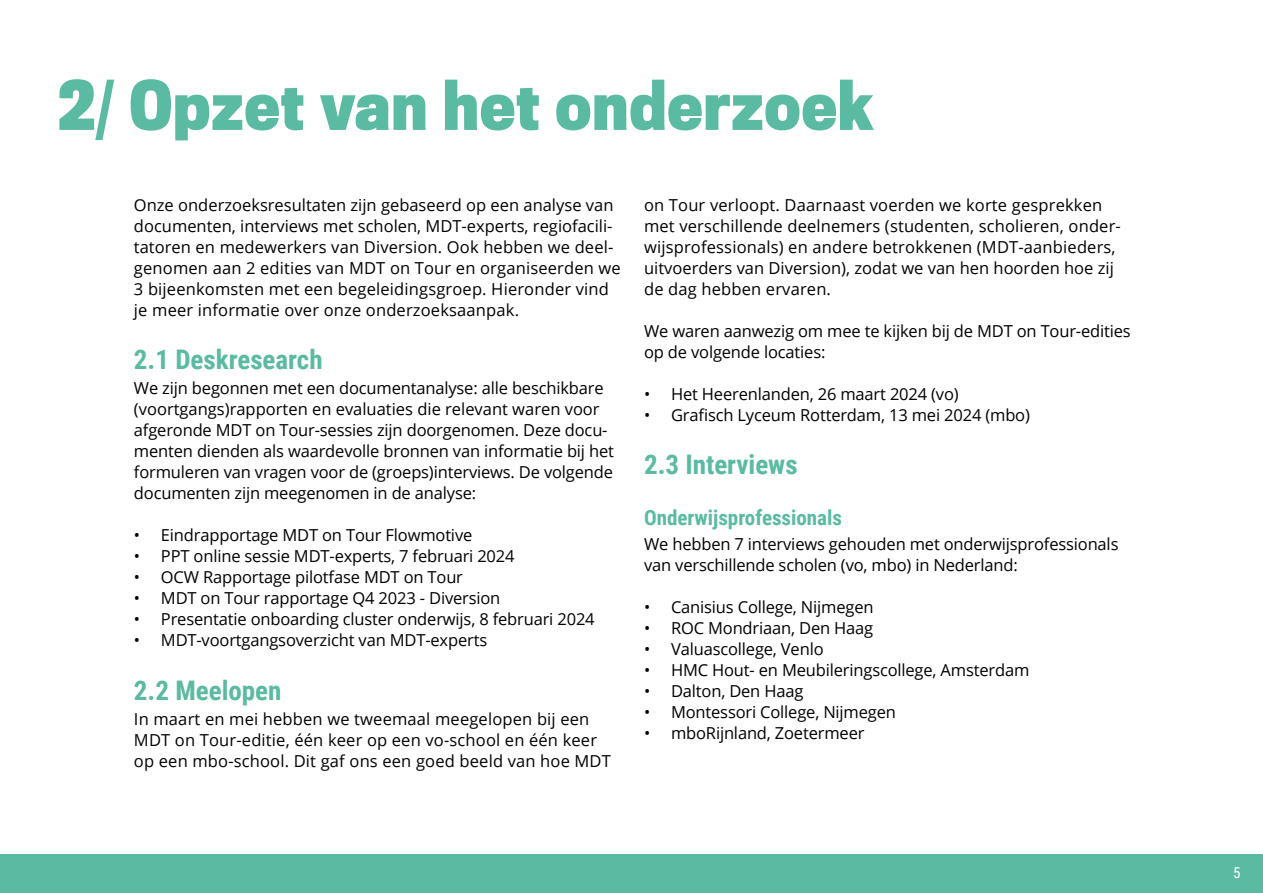
<style>
.page{position:relative;width:1263px;height:893px;background:#fff}
.page>*{position:absolute;margin:0;border:0;box-sizing:border-box;transform-origin:0 0}
.t1{font:700 63px "Titling Gothic FB Cond";letter-spacing:.02em;color:#5abaa2}
.t2{font:700 27px "Roboto Condensed";color:#5abaa2}
.t3{font:700 21px "Roboto Condensed";color:#5abaa2}
.t4{font:16.5px/21px "Open Sans";letter-spacing:-.01em;color:#000}
.t5{font:16.5px/21px "Open Sans";letter-spacing:.01em;color:#000}
.t6{font:15px "Roboto Condensed";color:#fff}
</style>
<div class="page">
<div style="left:0;top:854px;width:1263px;height:39px;background:#5abaa2"></div>
<h1 class="t1" style="left:58px;top:67px;width:817px">2/ Opzet van het onderzoek</h1>
<p class="t5" style="left:134px;top:194px;width:488px">Onze onderzoeksresultaten zijn gebaseerd op een analyse van documenten, interviews met scholen, MDT-experts, regiofacili&shy;tatoren en medewerkers van Diversion. Ook hebben we deel&shy;genomen aan 2 edities van MDT on Tour en organiseerden we 3 bijeenkomsten met een begeleidingsgroep. Hieronder vind je meer informatie over onze onderzoeksaanpak.</p>
<h2 class="t2" style="left:134px;top:341px;width:190px">2.1 Deskresearch</h2>
<p class="t4" style="left:134px;top:377px;width:481px">We zijn begonnen met een documentanalyse: alle beschikbare (voortgangs)rapporten en evaluaties die relevant waren voor afgeronde MDT on Tour-sessies zijn doorgenomen. Deze docu&shy;menten dienden als waardevolle bronnen van informatie bij het formuleren van vragen voor de (groeps)interviews. De volgende documenten zijn meegenomen in de analyse:</p>
<p class="t4" style="left:134px;top:524px;width:340px">• Eindrapportage MDT on Tour Flowmotive</p>
<p class="t4" style="left:134px;top:545px;width:382px">• PPT online sessie MDT-experts, 7 februari 2024</p>
<p class="t4" style="left:134px;top:566px;width:331px">• OCW Rapportage pilotfase MDT on Tour</p>
<p class="t4" style="left:134px;top:587px;width:368px">• MDT on Tour rapportage Q4 2023 - Diversion</p>
<p class="t4" style="left:134px;top:608px;width:462px">• Presentatie onboarding cluster onderwijs, 8 februari 2024</p>
<p class="t4" style="left:134px;top:629px;width:355px">• MDT-voortgangsoverzicht van MDT-experts</p>
<h2 class="t2" style="left:134px;top:671px;width:149px">2.2 Meelopen</h2>
<p class="t5" style="left:134px;top:708px;width:478px">In maart en mei hebben we tweemaal meegelopen bij een<br>MDT on Tour-editie, één keer op een vo-school en één keer op een mbo-school. Dit gaf ons een goed beeld van hoe MDT</p>
<p class="t5" style="left:644px;top:194px;width:478px">on Tour verloopt. Daarnaast voerden we korte gesprekken met verschillende deelnemers (studenten, scholieren, onder&shy;wijsprofessionals) en andere betrokkenen (MDT-aanbieders, uitvoerders van Diversion), zodat we van hen hoorden hoe zij de dag hebben ervaren.</p>
<p class="t4" style="left:644px;top:320px;width:488px">We waren aanwezig om mee te kijken bij de MDT on Tour-edities op de volgende locaties:</p>
<p class="t4" style="left:644px;top:383px;width:316px">• Het Heerenlanden, 26 maart 2024 (vo)</p>
<p class="t4" style="left:644px;top:404px;width:387px">• Grafisch Lyceum Rotterdam, 13 mei 2024 (mbo)</p>
<h2 class="t2" style="left:644px;top:446px;width:155px">2.3 Interviews</h2>
<p class="t3" style="left:644px;top:502px;width:199px">Onderwijsprofessionals</p>
<p class="t4" style="left:644px;top:533px;width:476px">We hebben 7 interviews gehouden met onderwijsprofessionals van verschillende scholen (vo, mbo) in Nederland:</p>
<p class="t4" style="left:644px;top:596px;width:231px">• Canisius College, Nijmegen</p>
<p class="t4" style="left:644px;top:617px;width:231px">• ROC Mondriaan, Den Haag</p>
<p class="t4" style="left:644px;top:638px;width:181px">• Valuascollege, Venlo</p>
<p class="t4" style="left:644px;top:659px;width:387px">• HMC Hout- en Meubileringscollege, Amsterdam</p>
<p class="t4" style="left:644px;top:680px;width:161px">• Dalton, Den Haag</p>
<p class="t4" style="left:644px;top:701px;width:253px">• Montessori College, Nijmegen</p>
<p class="t4" style="left:644px;top:722px;width:222px">• mboRijnland, Zoetermeer</p>
<p class="t6" style="left:1233px;top:862px;width:9px">5</p>
</div>
